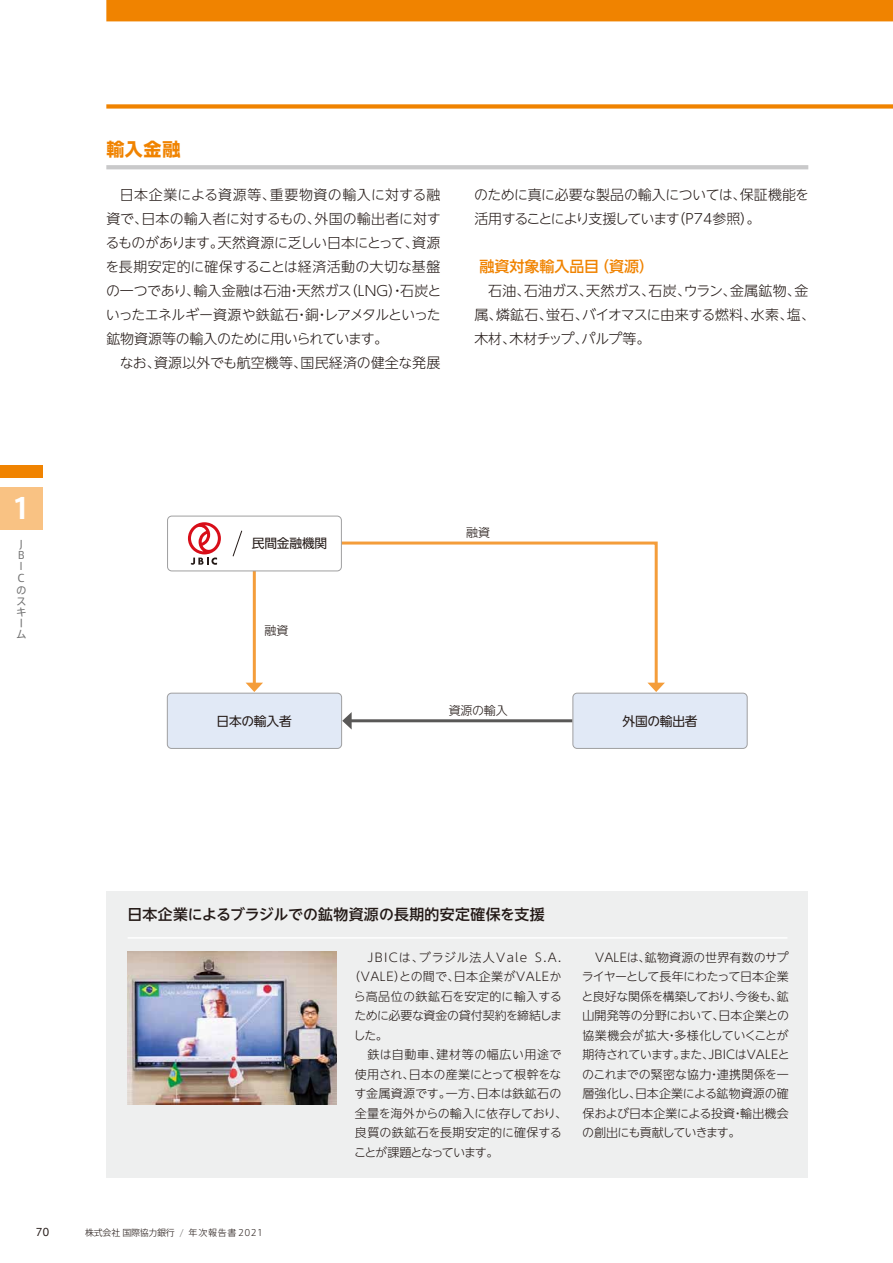
<style>
.page{position:relative;width:893px;height:1263px;background:#fff}
.page>*{position:absolute;margin:0;border:0;box-sizing:border-box;transform-origin:0 0}
.t1{font:28.5px "Axis Std Bold 90 pv RKSJ H";color:#fff}
.t2{font:18px "UD Shin Go NT Pr 6 N Bold 90 pv RKSJ H";color:#f08300}
.t3{font:15px "UD Shin Go NT Pr 6 N Medium 90 pv RKSJ H";color:#f08300}
.t4{font:14.85px "UD Shin Go NT Pr 6 N Medium 90 pv RKSJ H";letter-spacing:.015em;color:#231916}
.t5{font:13.95px/24px "UD Shin Go NT Pr 6 N Light 90 pv RKSJ H";letter-spacing:-.03em;color:#231916;text-align:justify}
.t6{font:13.95px/24px "UD Shin Go NT Pr 6 N Light 90 pv RKSJ H";letter-spacing:-.01em;color:#231916}
.t7{font:13.95px "UD Shin Go NT Pr 6 N Light 90 pv RKSJ H";letter-spacing:.015em;color:#231916}
.t8{font:12.75px "UD Shin Go NT Pr 6 N Reg 90 pv RKSJ H";letter-spacing:-.02em;color:#231916}
.t9{font:12px/19.5px "UD Shin Go NT Pr 6 N Light 90 pv RKSJ H";color:#231916;text-align:justify}
.t10{font:12px "UD Shin Go NT Pr 6 N Light 90 pv RKSJ H";letter-spacing:.03em;color:#231916}
.t11{font:12px "UD Shin Go NT Pr 6 N Light 90 pv RKSJ H";letter-spacing:.045em;color:#231916}
.t12{font:12px "UD Shin Go NT Pr 6 N Light 90 pv RKSJ H";letter-spacing:.11em;color:#231916}
.t13{font:12px "UD Shin Go NT Pr 6 N Light 90 pv RKSJ H";letter-spacing:-.04em;color:#231916}
.t14{font:12px "UD Shin Go NT Pr 6 N Light 90 pv RKSJ H";letter-spacing:-.02em;color:#231916}
.t15{font:12px "UD Shin Go NT Pr 6 N Light 90 pv RKSJ H";letter-spacing:.04em;color:#231916}
.t16{font:12px "UD Shin Go NT Pr 6 N Light 90 pv RKSJ H";letter-spacing:-.095em;color:#231916}
.t17{font:10.5px/11.6px "Axis Std Regular 90 pv RKSJ V";color:#717171;text-align:center}
.t18{font:10.5px "Axis Latin Pro";color:#231916}
.t19{font:9px "Axis Std Light 90 pv RKSJ H";letter-spacing:-.02em;color:#231916}
.s1{color:#595857}
</style>
<div class="page">
<svg style="left:336px;top:541px;width:323px;height:142px"></svg>
<svg style="left:648px;top:683px;width:17px;height:9px"></svg>
<hr style="left:349px;top:719px;width:223px;height:3px;background:#595857">
<svg style="left:342px;top:712px;width:9px;height:18px"></svg>
<hr style="left:253px;top:560px;width:3px;height:125px;background:#f49d3a">
<svg style="left:246px;top:683px;width:17px;height:9px"></svg>
<div style="left:573px;top:693px;width:174px;height:55px;background:#e1e9f6;border-radius:4px"></div>
<div style="left:572px;top:693px;width:175px;height:56px;border:1px solid #9f9fa0;border-radius:4px"></div>
<div style="left:167px;top:693px;width:174px;height:55px;background:#e1e9f6;border-radius:4px"></div>
<div style="left:167px;top:693px;width:175px;height:56px;border:1px solid #9f9fa0;border-radius:4px"></div>
<div style="left:167px;top:516px;width:174px;height:55px;background:#fff;border-radius:4px"></div>
<div style="left:167px;top:516px;width:175px;height:55px;border:1px solid #9f9fa0;border-radius:4px"></div>
<svg style="left:188px;top:522px;width:33px;height:43px"></svg>
<svg style="left:232px;top:530px;width:11px;height:27px"></svg>
<hr style="left:106px;top:165px;width:702px;height:4px;background:#c9c9ca">
<div style="left:106px;top:891px;width:702px;height:287px;background:#eeefef"></div>
<img style="left:128px;top:951px;width:208px;height:153px">
<hr style="left:128px;top:937px;width:659px;height:2px;background:#fff">
<div style="left:0;top:488px;width:43px;height:42px;background:#f9c283"></div>
<div style="left:0;top:465px;width:43px;height:13px;background:#f08300"></div>
<div style="left:106px;top:104px;width:786px;height:5px;background:#f08300"></div>
<div style="left:106px;top:0;width:786px;height:21px;background:#f08300"></div>
<h1 class="t1" style="left:12px;top:498px;width:21px">1</h1>
<p class="t17" style="left:16px;top:540px;width:11px">J<br>B<br>I<br>Cの</p>
<p class="t17" style="left:16px;top:597px;width:11px;line-height:10.9px;text-align:left">スキーム</p>
<h2 class="t2" style="left:106px;top:143px;width:75px">輸入金融</h2>
<p class="t5" style="left:105px;top:184px;width:337px;text-indent:14px">日本企業による資源等、重要物資の輸入に対する融資で、日本の輸入者に対するもの、外国の輸出者に対するものがあります。天然資源に乏しい日本にとって、資源を長期安定的に確保することは経済活動の大切な基盤の一つであり、輸入金融は石油・天然ガス（LNG）・石炭といったエネルギー資源や鉄鉱石・銅・レアメタルといった鉱物資源等の輸入のために用いられています。</p>
<p class="t7" style="left:120px;top:357px;width:322px">なお、資源以外でも航空機等、国民経済の健全な発展</p>
<p class="t5" style="left:474px;top:184px;width:336px">のために真に必要な製品の輸入については、保証機能を活用することにより支援しています（P74参照）。</p>
<p class="t3" style="left:479px;top:261px;width:176px">融資対象輸入品目（資源）</p>
<p class="t6" style="left:474px;top:280px;width:342px;text-indent:14px">石油、石油ガス、天然ガス、石炭、ウラン、金属鉱物、金属、燐鉱石、蛍石、バイオマスに由来する燃料、水素、塩、木材、木材チップ、パルプ等。</p>
<p class="t8" style="left:252px;top:539px;width:77px">民間金融機関</p>
<p class="t9" style="left:264px;top:623px;width:25px">融資</p>
<p class="t9" style="left:466px;top:524px;width:25px">融資</p>
<p class="t9" style="left:448px;top:702px;width:61px">資源の輸入</p>
<p class="t8" style="left:217px;top:716px;width:77px">日本の輸入者</p>
<p class="t8" style="left:622px;top:716px;width:77px">外国の輸出者</p>
<p class="t4" style="left:127px;top:909px;width:418px">日本企業によるブラジルでの鉱物資源の長期的安定確保を支援</p>
<p class="t12" style="left:367px;top:953px;width:195px">JBICは、ブラジル法人Vale S.A.</p>
<p class="t11" style="left:348px;top:972px;width:215px">（VALE）との間で、日本企業がVALEか</p>
<p class="t10" style="left:354px;top:992px;width:209px">ら高品位の鉄鉱石を安定的に輸入する</p>
<p class="t13" style="left:354px;top:1011px;width:209px">ために必要な資金の貸付契約を締結しま</p>
<p class="t9" style="left:353px;top:1027px;width:36px">した。</p>
<p class="t15" style="left:367px;top:1050px;width:195px">鉄は自動車、建材等の幅広い用途で</p>
<p class="t9" style="left:355px;top:1066px;width:208px">使用され、日本の産業にとって根幹をな</p>
<p class="t9" style="left:354px;top:1086px;width:208px">す金属資源です。一方、日本は鉄鉱石の</p>
<p class="t14" style="left:355px;top:1109px;width:214px">全量を海外からの輸入に依存しており、</p>
<p class="t10" style="left:355px;top:1128px;width:208px">良質の鉄鉱石を長期安定的に確保する</p>
<p class="t16" style="left:354px;top:1148px;width:146px">ことが課題となっています。</p>
<p class="t9" style="left:581px;top:949px;width:210px;text-indent:14px">VALEは、鉱物資源の世界有数のサプライヤーとして長年にわたって日本企業と良好な関係を構築しており、今後も、鉱山開発等の分野において、日本企業との協業機会が拡大・多様化していくことが期待されています。また、JBICはVALEとのこれまでの緊密な協力・連携関係を一層強化し、日本企業による鉱物資源の確保および日本企業による投資・輸出機会の創出にも貢献していきます。</p>
<p class="t18" style="left:35px;top:1226px;width:16px">70</p>
<p class="t19" style="left:85px;top:1229px;width:179px">株式会社 国際協力銀行 <span class="s1">/</span> 年次報告書 2021</p>
</div>
